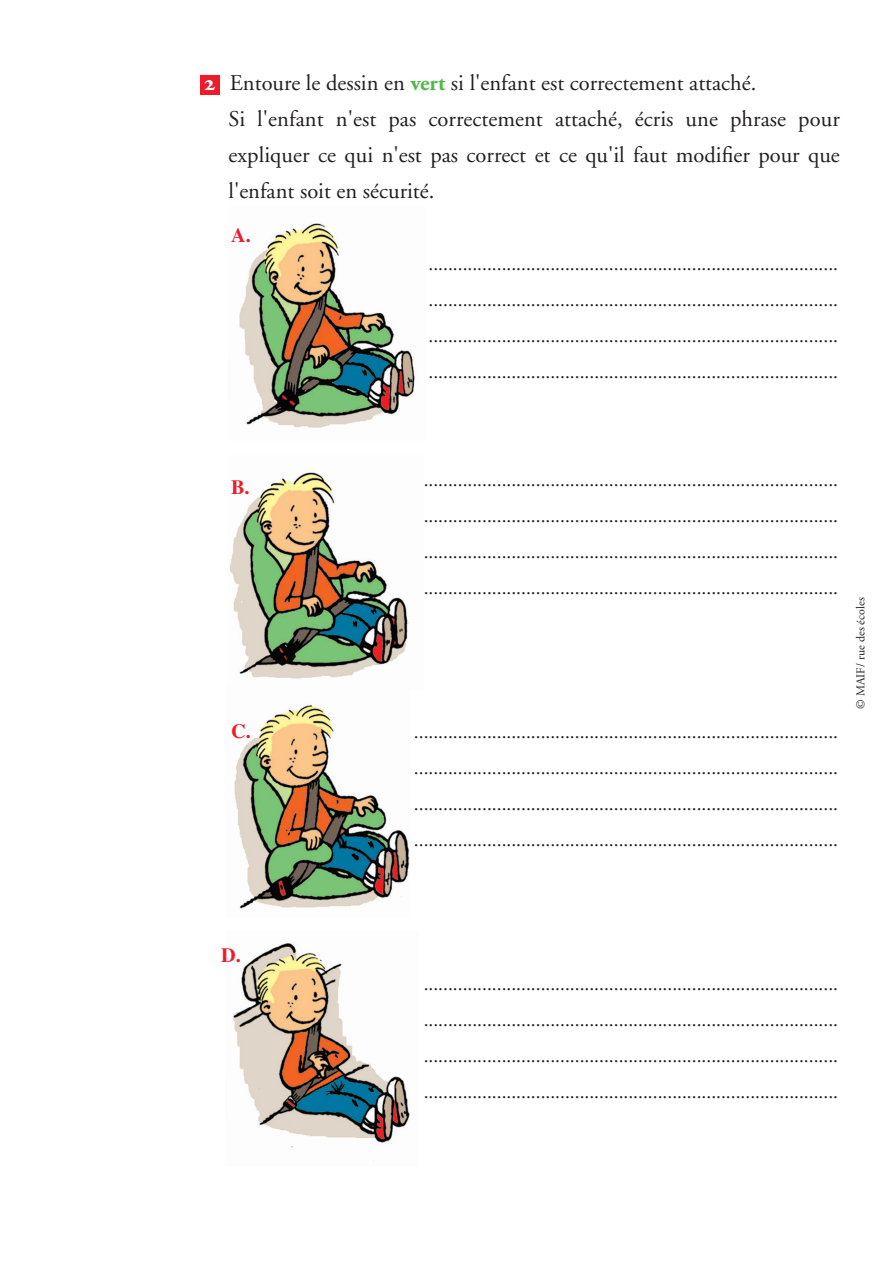
<style>
.page{position:relative;width:893px;height:1263px;background:#fff}
.page>*{position:absolute;margin:0;border:0;box-sizing:border-box;transform-origin:0 0}
.texte_décalé_2_colon{font:22.5px/36px "B Garamond";color:#231f20;text-align:justify}
.t1{font:700 22.5px "B Garamond";color:#fff}
.t2{font:700 20.25px "Times";color:#ee1b2b}
.texte_décalé_2_colon-2{font:19.5px/36px "B Garamond";color:#231f20}
.t3{font:12px "B Garamond";color:#231f20}
.s1{font-weight:700;color:#51b948}
</style>
<div class="page">
<div style="left:200px;top:75px;width:19px;height:19px;background:#ee1b2b"></div>
<img style="left:239px;top:223px;width:176px;height:205px">
<img style="left:229px;top:472px;width:180px;height:207px">
<img style="left:234px;top:704px;width:176px;height:206px">
<img style="left:233px;top:943px;width:177px;height:218px">
<p class="t1" style="left:204px;top:70px;width:12px">2</p>
<p class="texte_décalé_2_colon" style="left:230px;top:65px;width:528px">Entoure le dessin en <span class="s1">vert</span> si l'enfant est correctement attaché.</p>
<p class="texte_décalé_2_colon" style="left:229px;top:101px;width:613px">Si l'enfant n'est pas correctement attaché, écris une phrase pour expliquer ce qui n'est pas correct et ce qu'il faut modifier pour que l'enfant soit en sécurité.</p>
<p class="t2" style="left:231px;top:223px;width:21px">A.</p>
<p class="texte_décalé_2_colon-2" style="left:429px;top:246px;width:411px">....................................................................................</p>
<p class="texte_décalé_2_colon-2" style="left:429px;top:282px;width:411px">....................................................................................</p>
<p class="texte_décalé_2_colon-2" style="left:429px;top:318px;width:411px">....................................................................................</p>
<p class="texte_décalé_2_colon-2" style="left:429px;top:354px;width:411px">....................................................................................</p>
<p class="t2" style="left:231px;top:475px;width:20px">B.</p>
<p class="t2" style="left:231px;top:719px;width:21px">C.</p>
<p class="texte_décalé_2_colon-2" style="left:424px;top:462px;width:416px">..................................................................................... .....................................................................................</p>
<p class="texte_décalé_2_colon-2" style="left:424px;top:534px;width:416px">.....................................................................................</p>
<p class="texte_décalé_2_colon-2" style="left:424px;top:570px;width:416px">.....................................................................................</p>
<p class="texte_décalé_2_colon-2" style="left:414px;top:714px;width:426px">.......................................................................................</p>
<p class="texte_décalé_2_colon-2" style="left:414px;top:750px;width:426px">.......................................................................................</p>
<p class="texte_décalé_2_colon-2" style="left:414px;top:786px;width:426px">.......................................................................................</p>
<p class="texte_décalé_2_colon-2" style="left:414px;top:822px;width:426px">.......................................................................................</p>
<p class="t3" style="left:854px;top:708px;width:113px;rotate:-90deg">© MAIF/ rue des écoles</p>
<p class="t2" style="left:221px;top:943px;width:21px">D.</p>
<p class="texte_décalé_2_colon-2" style="left:424px;top:966px;width:416px">.....................................................................................</p>
<p class="texte_décalé_2_colon-2" style="left:424px;top:1002px;width:416px">.....................................................................................</p>
<p class="texte_décalé_2_colon-2" style="left:424px;top:1038px;width:416px">.....................................................................................</p>
<p class="texte_décalé_2_colon-2" style="left:424px;top:1074px;width:416px">.....................................................................................</p>
</div>
